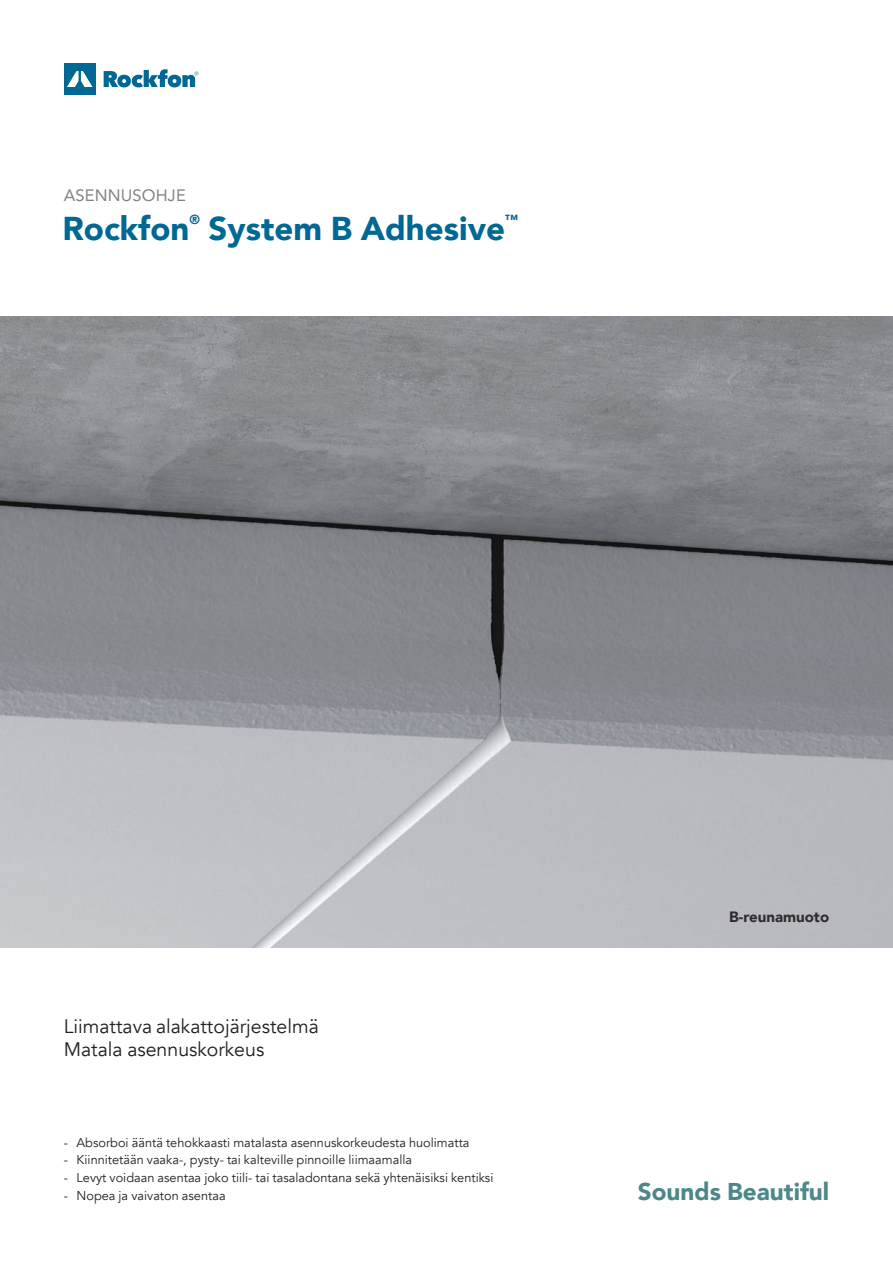
<style>
.page{position:relative;width:893px;height:1263px;background:#fff}
.page>*{position:absolute;margin:0;border:0;box-sizing:border-box;transform-origin:0 0}
.t1{font:900 33px "Avenir";color:#006893}
.t2{font:900 24.3px "Avenir";color:#4d8789}
.t3{font:19.5px/23.4px "Avenir";color:#231f20}
.t4{font:16.5px "Avenir";letter-spacing:.01em;color:#808285}
.t5{font:900 15px "Avenir";color:#302d2e}
.t6{font:900 13.2px "Avenir";color:#006893}
.t7{font:12.75px "Avenir";color:#231f20}
</style>
<div class="page">
<svg style="left:104px;top:69px;width:94px;height:18px"></svg>
<div style="left:64px;top:63px;width:32px;height:32px;background:#006893"></div>
<svg style="left:67px;top:71px;width:25px;height:16px"></svg>
<img style="left:0;top:316px;width:893px;height:631px">
<p class="t4" style="left:64px;top:182px;width:124px">ASENNUSOHJE</p>
<h1 class="t1" style="left:63px;top:201px;width:129px">Rockfon</h1>
<p class="t6" style="left:190px;top:208px;width:12px">®</p>
<h1 class="t1" style="left:209px;top:201px;width:298px">System B Adhesive</h1>
<p class="t6" style="left:505px;top:208px;width:15px">™</p>
<h3 class="t3" style="left:64px;top:1014px;width:257px">Liimattava alakattojärjestelmä<br>Matala asennuskorkeus</h3>
<p class="t7" style="left:64px;top:1134px;width:407px">- Absorboi ääntä tehokkaasti matalasta asennuskorkeudesta huolimatta</p>
<p class="t7" style="left:64px;top:1152px;width:350px">- Kiinnitetään vaaka-, pysty- tai kalteville pinnoille liimaamalla</p>
<p class="t7" style="left:64px;top:1170px;width:431px">- Levyt voidaan asentaa joko tiili- tai tasaladontana sekä yhtenäisiksi kentiksi</p>
<p class="t7" style="left:64px;top:1188px;width:163px">- Nopea ja vaivaton asentaa</p>
<p class="t5" style="left:729px;top:904px;width:101px">B-reunamuoto</p>
<h2 class="t2" style="left:638px;top:1170px;width:193px">Sounds Beautiful</h2>
</div>
